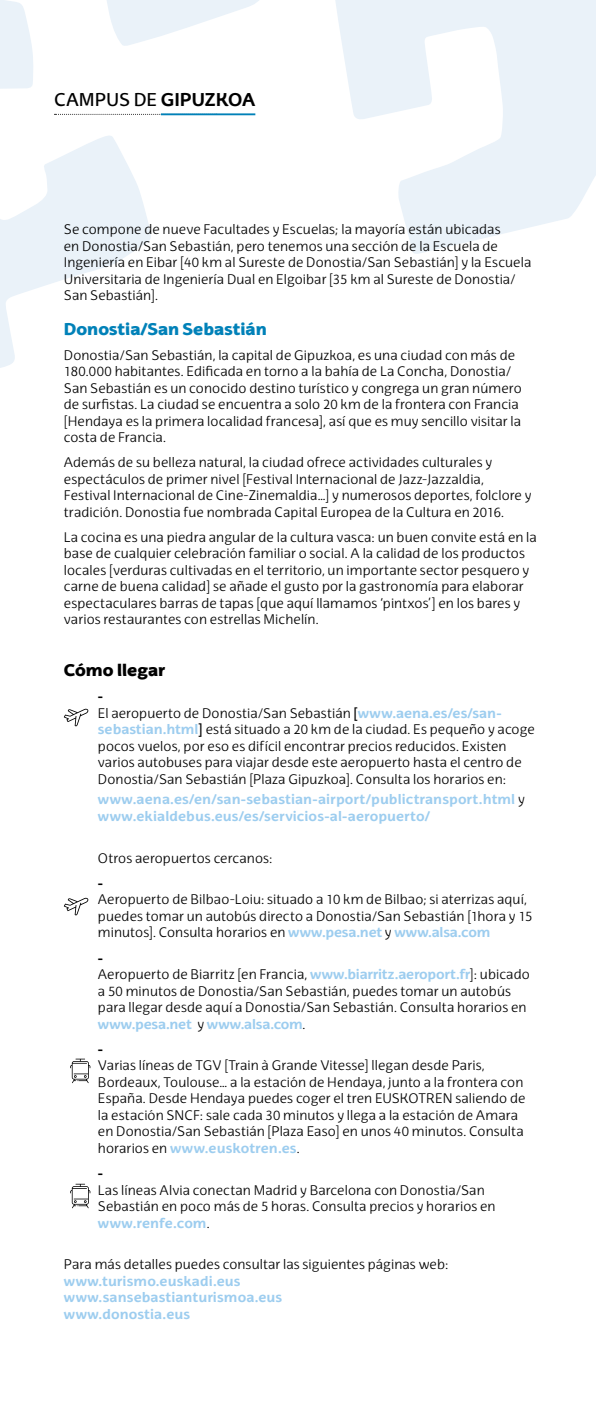
<style>
.page{position:relative;width:596px;height:1404px;background:#fff}
.page>*{position:absolute;margin:0;border:0;box-sizing:border-box;transform-origin:0 0}
.t1{font:18px "EHU Sans";color:#000}
.t2{font:900 16.5px "EHU Sans";color:#0081b8}
.t3{font:900 16.5px "EHU Sans";color:#000}
.t4{font:300 13.5px/16.5px "EHU Sans";letter-spacing:.01em;color:#000}
.t5{font:700 13.5px/16.5px "EHU Sans";letter-spacing:.005em;color:#9dcdef}
.t6{font:700 13.5px "EHU Sans";color:#000}
.s1{font-weight:700}
.s2{font-weight:400}
.s3{font-weight:700;color:#9dcdef}
.s4{font-weight:300;color:#000}
</style>
<div class="page">
<svg style="left:0;top:0;width:595px;height:368px"></svg>
<svg style="left:64px;top:708px;width:24px;height:18px"></svg>
<svg style="left:64px;top:897px;width:24px;height:18px"></svg>
<svg style="left:70px;top:1058px;width:20px;height:25px"></svg>
<svg style="left:70px;top:1183px;width:20px;height:25px"></svg>
<h1 class="t1" style="left:54px;top:89px;width:203px">CAMPUS DE <span class="s1">GIPUZKOA</span></h1>
<p class="t4" style="left:64px;top:221px;width:468px">Se compone de nueve Facultades y Escuelas; la mayoría están ubicadas<br>en Donostia/San Sebastián, pero tenemos una sección de la Escuela de Ingeniería en Eibar [40 km al Sureste de Donostia/San Sebastián] y la Escuela Universitaria de Ingeniería Dual en Elgoibar [35 km al Sureste de Donostia/ San Sebastián].</p>
<p class="t2" style="left:64px;top:318px;width:204px">Donostia/San Sebastián</p>
<p class="t4" style="left:64px;top:346px;width:459px">Donostia/San Sebastián, la capital de Gipuzkoa, es una ciudad con más de 180.000 habitantes. Edificada en torno a la bahía de La Concha, Donostia/ San Sebastián es un conocido destino turístico y congrega un gran número de surfistas. La ciudad se encuentra a solo 20 km de la frontera con Francia [Hendaya es la primera localidad francesa], así que es muy sencillo visitar la costa de Francia.</p>
<p class="t4" style="left:64px;top:454px;width:469px">Además de su belleza natural, la ciudad ofrece actividades culturales y espectáculos de primer nivel [Festival Internacional de Jazz-Jazzaldia, Festival Internacional de Cine-Zinemaldia…] y numerosos deportes, folclore y tradición. Donostia fue nombrada Capital Europea de la Cultura en 2016.</p>
<p class="t4" style="left:64px;top:528px;width:474px">La cocina es una piedra angular de la cultura vasca: un buen convite está en la base de cualquier celebración familiar o social. A la calidad de los productos locales [verduras cultivadas en el territorio, un importante sector pesquero y carne de buena calidad] se añade el gusto por la gastronomía para elaborar espectaculares barras de tapas [que aquí llamamos ‘pintxos’] en los bares y varios restaurantes con estrellas Michelín.</p>
<p class="t3" style="left:64px;top:659px;width:103px">Cómo llegar</p>
<p class="t4" style="left:98px;top:688px;width:438px"><span class="s1">-<br></span>El aeropuerto de Donostia/San Sebastián <span class="s2">[</span><span class="s3">www.aena.es/es/san&shy;sebastian.html</span><span class="s2">]</span> está situado a 20 km de la ciudad. Es pequeño y acoge pocos vuelos, por eso es difícil encontrar precios reducidos. Existen varios autobuses para viajar desde este aeropuerto hasta el centro de Donostia/San Sebastián [Plaza Gipuzkoa]. Consulta los horarios en:</p>
<p class="t5" style="left:98px;top:791px;width:428px">www.aena.es/en/san-sebastian-airport/publictransport.html <span class="s4">y </span>www.ekialdebus.eus/es/servicios-al-aeropuerto/</p>
<p class="t4" style="left:98px;top:849px;width:176px">Otros aeropuertos cercanos:</p>
<p class="t6" style="left:98px;top:874px;width:7px">-</p>
<p class="t4" style="left:98px;top:891px;width:435px">Aeropuerto de Bilbao-Loiu: situado a 10 km de Bilbao; si aterrizas aquí, puedes tomar un autobús directo a Donostia/San Sebastián [1hora y 15 minutos]. Consulta horarios en <span class="s3">www.pesa.net</span> y <span class="s3">www.alsa.com</span></p>
<p class="t4" style="left:98px;top:949px;width:433px"><span class="s1">-<br></span>Aeropuerto de Biarritz [en Francia, <span class="s3">www.biarritz.aeroport.fr</span>]: ubicado a 50 minutos de Donostia/San Sebastián, puedes tomar un autobús para llegar desde aquí a Donostia/San Sebastián. Consulta horarios en <span class="s3">www.pesa.net</span> y <span class="s3">www.alsa.com</span>.</p>
<p class="t6" style="left:98px;top:1040px;width:7px">-</p>
<p class="t4" style="left:98px;top:1057px;width:429px">Varias líneas de TGV [Train à Grande Vitesse] llegan desde Paris, Bordeaux, Toulouse… a la estación de Hendaya, junto a la frontera con España. Desde Hendaya puedes coger el tren EUSKOTREN saliendo de la estación SNCF: sale cada 30 minutos y llega a la estación de Amara en Donostia/San Sebastián [Plaza Easo] en unos 40 minutos. Consulta horarios en <span class="s3">www.euskotren.es</span>.</p>
<p class="t6" style="left:98px;top:1164px;width:7px">-</p>
<p class="t4" style="left:98px;top:1181px;width:399px">Las líneas Alvia conectan Madrid y Barcelona con Donostia/San<br>Sebastián en poco más de 5 horas. Consulta precios y horarios en <span class="s3">www.renfe.com</span>.</p>
<p class="t4" style="left:64px;top:1255px;width:386px">Para más detalles puedes consultar las siguientes páginas web:</p>
<p class="t5" style="left:64px;top:1272px;width:220px">www.turismo.euskadi.eus www.sansebastianturismoa.eus www.donostia.eus</p>
</div>
